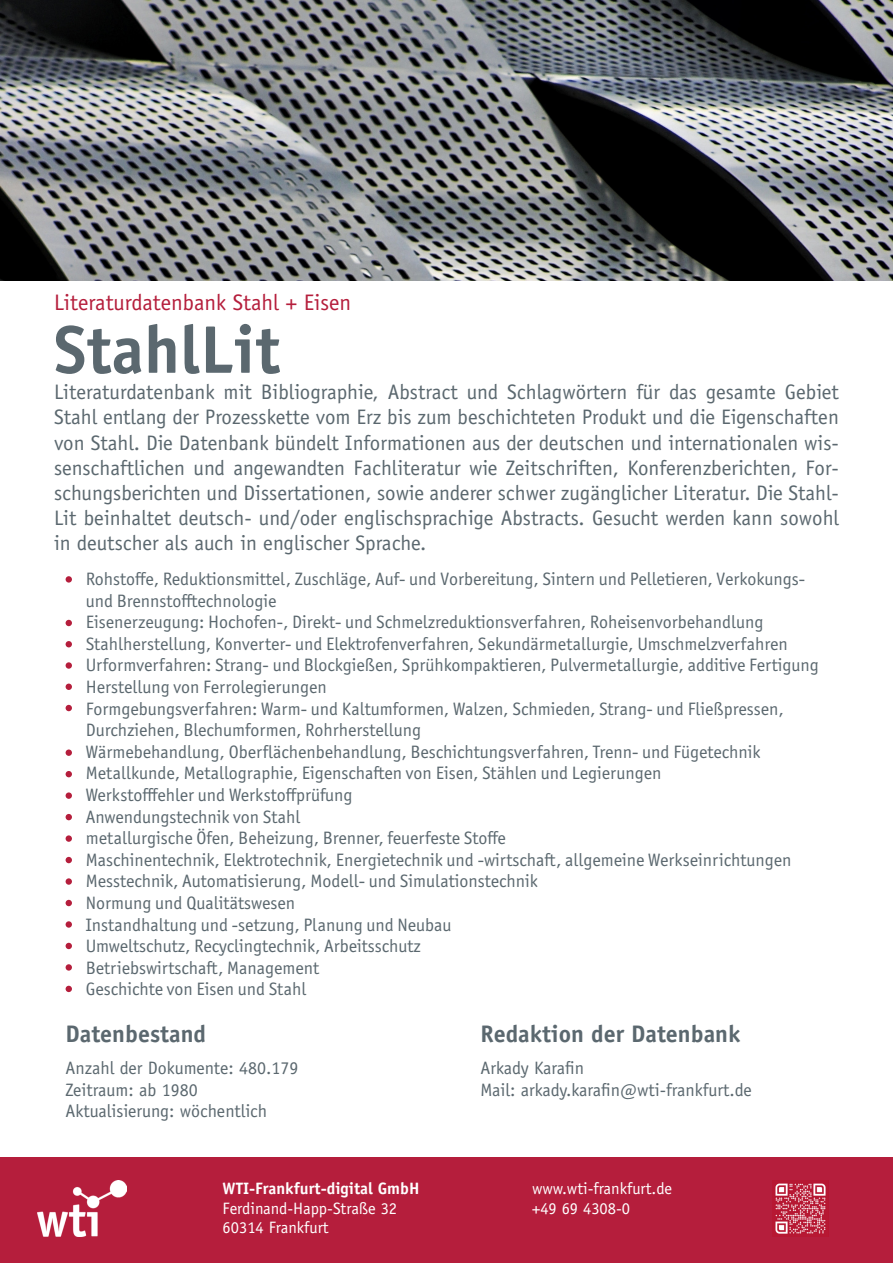
<style>
.page{position:relative;width:893px;height:1263px;background:#fff}
.page>*{position:absolute;margin:0;border:0;box-sizing:border-box;transform-origin:0 0}
.Titel{font:700 67.5px "Officina Sans Std";color:#5b686f}
.t1{font:700 24px "Officina Sans Std";color:#5b686f}
.Subtitel{font:22.5px "Officina Sans Std";color:#b51e3c}
.t2{font:21px/25.2px "Officina Sans Std";color:#5b686f;text-align:justify}
.t3{font:18px/21.6px "Officina Sans ITC Pro";color:#5b686f}
.t4{font:18px "Officina Sans Std";color:#5b686f}
.Adresse{font:16.5px "Officina Sans Std";color:#fff}
.Adresse-2{font:700 16.5px "Officina Sans Std";color:#fff}
</style>
<div class="page">
<img style="left:0;top:1px;width:893px;height:280px">
<div style="left:66px;top:576px;width:6px;height:7px;background:#b51e3c;border-radius:50%"></div>
<svg style="left:66px;top:620px;width:6px;height:6px"></svg>
<svg style="left:66px;top:641px;width:6px;height:6px"></svg>
<div style="left:66px;top:662px;width:6px;height:7px;background:#b51e3c;border-radius:50%"></div>
<svg style="left:66px;top:684px;width:6px;height:6px"></svg>
<svg style="left:66px;top:705px;width:6px;height:6px"></svg>
<div style="left:66px;top:749px;width:6px;height:7px;background:#b51e3c;border-radius:50%"></div>
<svg style="left:66px;top:771px;width:6px;height:6px"></svg>
<div style="left:66px;top:792px;width:6px;height:7px;background:#b51e3c;border-radius:50%"></div>
<svg style="left:66px;top:814px;width:6px;height:6px"></svg>
<div style="left:66px;top:835px;width:6px;height:7px;background:#b51e3c;border-radius:50%"></div>
<svg style="left:66px;top:857px;width:6px;height:6px"></svg>
<div style="left:66px;top:878px;width:6px;height:7px;background:#b51e3c;border-radius:50%"></div>
<svg style="left:66px;top:900px;width:6px;height:6px"></svg>
<div style="left:66px;top:921px;width:6px;height:7px;background:#b51e3c;border-radius:50%"></div>
<svg style="left:66px;top:943px;width:6px;height:6px"></svg>
<div style="left:66px;top:964px;width:6px;height:7px;background:#b51e3c;border-radius:50%"></div>
<svg style="left:66px;top:986px;width:6px;height:6px"></svg>
<div style="left:0;top:1158px;width:893px;height:105px;background:#b51e3c"></div>
<img style="left:37px;top:1180px;width:89px;height:56px">
<img style="left:775px;top:1183px;width:51px;height:51px">
<p class="Subtitel" style="left:54px;top:289px;width:299px">Literaturdatenbank Stahl + Eisen</p>
<p class="Titel" style="left:54px;top:308px;width:228px">StahlLit</p>
<p class="t2" style="left:54px;top:379px;width:786px">Literaturdatenbank mit Bibliographie, Abstract und Schlagwörtern für das gesamte Gebiet Stahl entlang der Prozesskette vom Erz bis zum beschichteten Produkt und die Eigenschaften von Stahl. Die Datenbank bündelt Informationen aus der deutschen und internationalen wis&shy;senschaftlichen und angewandten Fachliteratur wie Zeitschriften, Konferenzberichten, For&shy;schungsberichten und Dissertationen, sowie anderer schwer zugänglicher Literatur. Die Stahl-Lit beinhaltet deutsch- und/oder englischsprachige Abstracts. Gesucht werden kann sowohl in deutscher als auch in englischer Sprache.</p>
<p class="t3" style="left:86px;top:568px;width:721px">Rohstoffe, Reduktionsmittel, Zuschläge, Auf- und Vorbereitung, Sintern und Pelletieren, Verkokungs&shy;und Brennstofftechnologie</p>
<p class="t3" style="left:86px;top:611px;width:679px">Eisenerzeugung: Hochofen-, Direkt- und Schmelzreduktionsverfahren, Roheisenvorbehandlung</p>
<p class="t3" style="left:86px;top:633px;width:704px">Stahlherstellung, Konverter- und Elektrofenverfahren, Sekundärmetallurgie, Umschmelzverfahren</p>
<p class="t3" style="left:86px;top:654px;width:735px">Urformverfahren: Strang- und Blockgießen, Sprühkompaktieren, Pulvermetallurgie, additive Fertigung</p>
<p class="t3" style="left:86px;top:676px;width:243px">Herstellung von Ferrolegierungen</p>
<p class="t3" style="left:86px;top:698px;width:700px">Formgebungsverfahren: Warm- und Kaltumformen, Walzen, Schmieden, Strang- und Fließpressen,<br>Durchziehen, Blechumformen, Rohrherstellung</p>
<p class="t3" style="left:86px;top:741px;width:676px">Wärmebehandlung, Oberflächenbehandlung, Beschichtungsverfahren, Trenn- und Fügetechnik</p>
<p class="t3" style="left:86px;top:762px;width:577px">Metallkunde, Metallographie, Eigenschaften von Eisen, Stählen und Legierungen</p>
<p class="t3" style="left:86px;top:784px;width:268px">Werkstofffehler und Werkstoffprüfung</p>
<p class="t3" style="left:86px;top:806px;width:216px">Anwendungstechnik von Stahl</p>
<p class="t3" style="left:86px;top:827px;width:422px">metallurgische Öfen, Beheizung, Brenner, feuerfeste Stoffe</p>
<p class="t3" style="left:86px;top:849px;width:707px">Maschinentechnik, Elektrotechnik, Energietechnik und -wirtschaft, allgemeine Werkseinrichtungen</p>
<p class="t3" style="left:86px;top:870px;width:454px">Messtechnik, Automatisierung, Modell- und Simulationstechnik</p>
<p class="t3" style="left:86px;top:892px;width:211px">Normung und Qualitätswesen</p>
<p class="t3" style="left:86px;top:914px;width:367px">Instandhaltung und -setzung, Planung und Neubau</p>
<p class="t3" style="left:86px;top:935px;width:337px">Umweltschutz, Recyclingtechnik, Arbeitsschutz</p>
<p class="t3" style="left:86px;top:957px;width:235px">Betriebswirtschaft, Management</p>
<p class="t3" style="left:86px;top:978px;width:222px">Geschichte von Eisen und Stahl</p>
<p class="t1" style="left:66px;top:1019px;width:142px">Datenbestand</p>
<p class="t1" style="left:480px;top:1019px;width:262px">Redaktion der Datenbank</p>
<p class="t4" style="left:66px;top:1057px;width:235px">Anzahl der Dokumente: 480.179</p>
<p class="t4" style="left:66px;top:1079px;width:134px">Zeitraum: ab 1980</p>
<p class="t4" style="left:66px;top:1100px;width:203px">Aktualisierung: wöchentlich</p>
<p class="t4" style="left:480px;top:1057px;width:105px">Arkady Karafin</p>
<p class="t4" style="left:480px;top:1079px;width:273px">Mail: arkady.karafin@wti-frankfurt.de</p>
<p class="Adresse-2" style="left:223px;top:1178px;width:198px">WTI-Frankfurt-digital GmbH</p>
<p class="Adresse" style="left:223px;top:1198px;width:176px">Ferdinand-Happ-Straße 32</p>
<p class="Adresse" style="left:223px;top:1218px;width:108px">60314 Frankfurt</p>
<p class="Adresse" style="left:532px;top:1178px;width:142px">www.wti-frankfurt.de</p>
<p class="Adresse" style="left:532px;top:1198px;width:100px">+49 69 4308-0</p>
</div>
